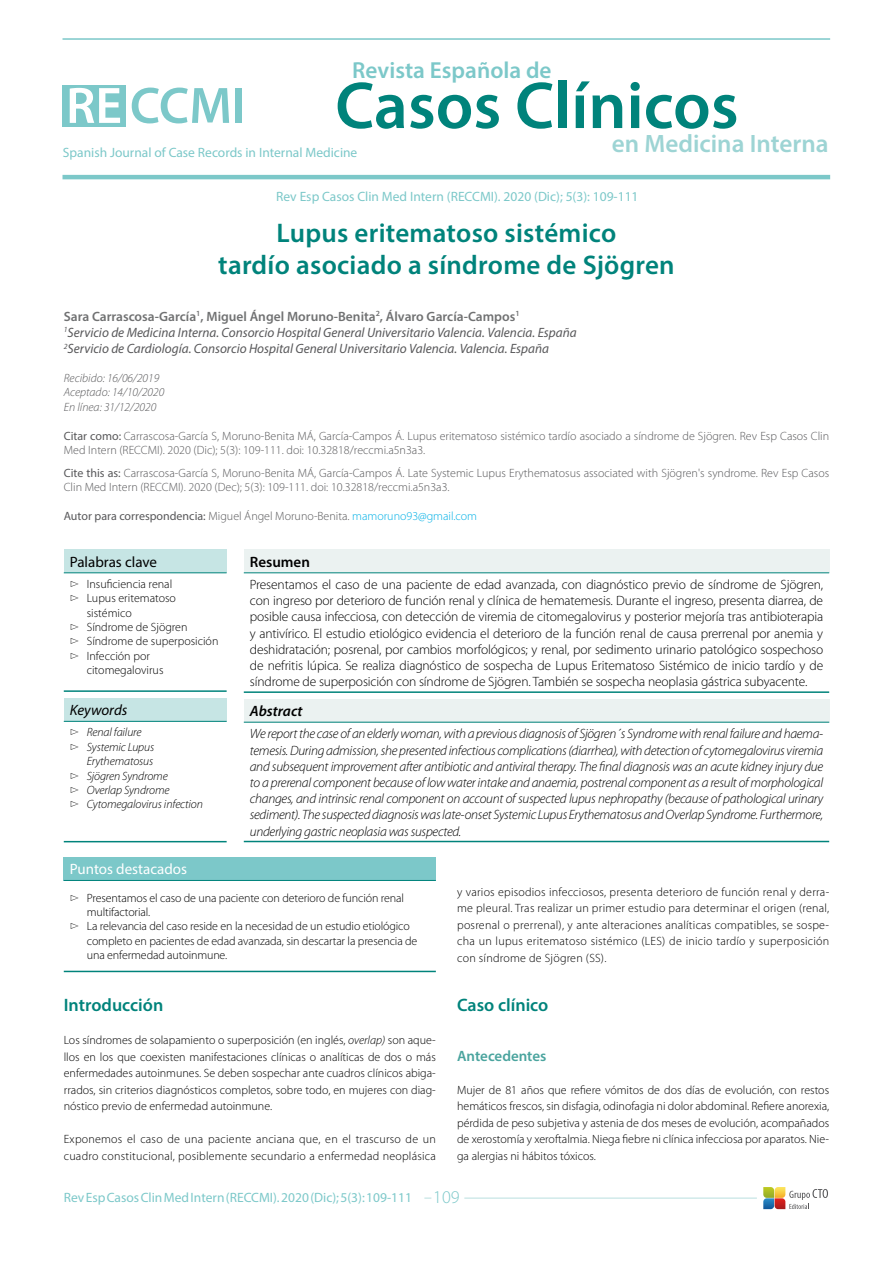
<style>
.page{position:relative;width:893px;height:1263px;background:#fff}
.page>*{position:absolute;margin:0;border:0;box-sizing:border-box;transform-origin:0 0}
.t1{font:600 66.75px "Myriad Pro";color:#00837b}
.t2{font:600 27px/32.4px "Myriad Pro";letter-spacing:.01em;color:#00837b;text-align:center}
.t3{font:600 25.2px "Myriad Pro";color:#9dd4d4}
.t4{font:600 23.25px "Myriad Pro";color:#7cc8c9}
.t5{font:600 18px "Myriad Pro";color:#00837b}
.t6{font:15px "Myriad Pro";color:#fff}
.t7{font:15px "Myriad Pro";color:#000}
.t8{font:600 15px "Myriad Pro";letter-spacing:-.005em;color:#4aa49e}
.t9{font:italic 15px "Myriad Pro";color:#000}
.t10{font:italic 600 15px "Myriad Pro";color:#000}
.t11{font:600 15px "Myriad Pro";color:#000}
.t12{font:300 13.5px/16.2px "Myriad Pro";letter-spacing:-.01em;color:#000;text-align:justify}
.t13{font:italic 300 13.5px/16.2px "Myriad Pro";letter-spacing:-.02em;color:#000;text-align:justify}
.t14{font:italic 13.5px/16.2px "Myriad Pro";color:#58585a}
.t15{font:13.5px "Myriad Pro";color:#7cc8c9}
.t16{font:300 12px/16.5px "Myriad Pro";color:#000;text-align:justify}
.t17{font:300 12px/14.4px "Myriad Pro";color:#58585a}
.t18{font:300 12px/16.5px "Myriad Pro";letter-spacing:.02em;color:#000}
.t19{font:italic 300 12px "Myriad Pro";letter-spacing:-.01em;color:#000}
.t20{font:12px "Myriad Pro";color:#58585a}
.t21{font:italic 300 12px/14.4px "Myriad Pro";color:#58585a}
.s1{font-weight:600;font-style:normal;color:#707172}
.s2{font-weight:400}
.s3{font-weight:300}
.s4{font-weight:300;color:#00b0e6}
.s5{font-style:italic}
.s6{font-weight:300;font-size:18px}
</style>
<div class="page">
<div style="left:63px;top:85px;width:63px;height:41px;background:#7cc8c9"></div>
<svg style="left:70px;top:88px;width:50px;height:35px"></svg>
<svg style="left:132px;top:88px;width:97px;height:35px"></svg>
<div style="left:236px;top:88px;width:6px;height:35px;background:#7cc8c9"></div>
<hr style="left:63px;top:38px;width:767px;height:2px;background:#7cc8c9">
<hr style="left:63px;top:175px;width:767px;height:4px;background:#7cc8c9">
<svg style="left:763px;top:1187px;width:65px;height:22px"></svg>
<hr style="left:464px;top:1198px;width:293px;height:1px;background:#b9dfdf">
<div style="left:64px;top:550px;width:163px;height:23px;background:#c6e5e4"></div>
<hr style="left:64px;top:690px;width:163px;height:2px;background:#00837b">
<hr style="left:64px;top:572px;width:163px;height:1px;background:#00837b">
<div style="left:64px;top:698px;width:163px;height:23px;background:#c6e5e4"></div>
<hr style="left:64px;top:841px;width:163px;height:1px;background:#00837b">
<hr style="left:64px;top:721px;width:163px;height:1px;background:#00837b">
<div style="left:244px;top:550px;width:585px;height:23px;background:#ebf2f1"></div>
<hr style="left:244px;top:691px;width:585px;height:2px;background:#00837b">
<hr style="left:244px;top:572px;width:585px;height:1px;background:#00837b">
<div style="left:244px;top:699px;width:585px;height:23px;background:#ebf2f1"></div>
<hr style="left:244px;top:841px;width:585px;height:1px;background:#00837b">
<hr style="left:244px;top:722px;width:585px;height:1px;background:#00837b">
<div style="left:64px;top:857px;width:372px;height:23px;background:#7cc8c9"></div>
<hr style="left:64px;top:880px;width:372px;height:1px;background:#00837b">
<hr style="left:64px;top:971px;width:372px;height:1px;background:#00837b">
<h3 class="t4" style="left:352px;top:56px;width:201px">Revista Española de</h3>
<h1 class="t1" style="left:335px;top:63px;width:405px">Casos Clínicos</h1>
<h3 class="t3" style="left:612px;top:127px;width:218px">en Medicina Interna</h3>
<p class="t15" style="left:63px;top:144px;width:296px">Spanish Journal of Case Records in Internal Medicine</p>
<p class="t15" style="left:276px;top:188px;width:364px">Rev Esp Casos Clin Med Intern (RECCMI). 2020 (Dic); 5(3): 109-111</p>
<h2 class="t2" style="left:218px;top:216px;width:458px">Lupus eritematoso sistémico<br>tardío asociado a síndrome de Sjögren</h2>
<p class="t14" style="left:64px;top:308px;width:514px"><span class="s1">Sara Carrascosa-García</span><sup>1</sup><span class="s1">, Miguel Ángel Moruno-Benita</span><sup>2</sup><span class="s1">, Álvaro García-Campos</span><sup>1<br></sup><sup>1</sup>Servicio de Medicina Interna. Consorcio Hospital General Universitario Valencia. Valencia. España<br><sup>2</sup>Servicio de Cardiología. Consorcio Hospital General Universitario Valencia. Valencia. España</p>
<p class="t21" style="left:64px;top:371px;width:102px">Recibido: 16/06/2019<br>Aceptado: 14/10/2020<br>En línea: 31/12/2020</p>
<p class="t17" style="left:64px;top:429px;width:767px"><span class="s2">Citar como:</span> Carrascosa-García S, Moruno-Benita MÁ, García-Campos Á. Lupus eritematoso sistémico tardío asociado a síndrome de Sjögren. Rev Esp Casos Clin<br>Med Intern (RECCMI). 2020 (Dic); 5(3): 109-111. doi: 10.32818/reccmi.a5n3a3.</p>
<p class="t17" style="left:64px;top:466px;width:767px"><span class="s2">Cite this as:</span> Carrascosa-García S, Moruno-Benita MÁ, García-Campos Á. Late Systemic Lupus Erythematosus associated with Sjögren's syndrome. Rev Esp Casos<br>Clin Med Intern (RECCMI). 2020 (Dec); 5(3): 109-111. doi: 10.32818/reccmi.a5n3a3.</p>
<p class="t20" style="left:64px;top:509px;width:415px">Autor para correspondencia: <span class="s3">Miguel Ángel Moruno-Benita.</span> <span class="s4">mamoruno93@gmail.com</span></p>
<p class="t7" style="left:70px;top:552px;width:89px">Palabras clave</p>
<p class="t16" style="left:70px;top:576px;width:104px">▻ Insuficiencia renal</p>
<p class="t16" style="left:70px;top:590px;width:108px">▻ Lupus eritematoso</p>
<p class="t16" style="left:87px;top:605px;width:46px">sistémico</p>
<p class="t16" style="left:70px;top:619px;width:119px">▻ Síndrome de Sjögren</p>
<p class="t16" style="left:70px;top:633px;width:150px">▻ Síndrome de superposición</p>
<p class="t16" style="left:70px;top:648px;width:82px">▻ Infección por</p>
<p class="t16" style="left:87px;top:662px;width:78px">citomegalovirus</p>
<p class="t9" style="left:70px;top:701px;width:59px">Keywords</p>
<p class="t19" style="left:70px;top:726px;width:73px">▻ Renal failure</p>
<p class="t19" style="left:70px;top:740px;width:86px">▻ Systemic Lupus</p>
<p class="t19" style="left:87px;top:755px;width:68px">Erythematosus</p>
<p class="t19" style="left:70px;top:769px;width:99px">▻ Sjögren Syndrome</p>
<p class="t19" style="left:70px;top:783px;width:101px">▻ Overlap Syndrome</p>
<p class="t19" style="left:70px;top:798px;width:135px">▻ Cytomegalovirus infection</p>
<p class="t11" style="left:250px;top:552px;width:62px">Resumen</p>
<p class="t12" style="left:250px;top:577px;width:575px">Presentamos el caso de una paciente de edad avanzada, con diagnóstico previo de síndrome de Sjögren, con ingreso por deterioro de función renal y clínica de hematemesis. Durante el ingreso, presenta diarrea, de posible causa infecciosa, con detección de viremia de citomegalovirus y posterior mejoría tras antibioterapia y antivírico. El estudio etiológico evidencia el deterioro de la función renal de causa prerrenal por anemia y deshidratación; posrenal, por cambios morfológicos; y renal, por sedimento urinario patológico sospechoso de nefritis lúpica. Se realiza diagnóstico de sospecha de Lupus Eritematoso Sistémico de inicio tardío y de síndrome de superposición con síndrome de Sjögren. También se sospecha neoplasia gástrica subyacente.</p>
<p class="t10" style="left:250px;top:702px;width:54px">Abstract</p>
<p class="t13" style="left:250px;top:726px;width:575px">We report the case of an elderly woman, with a previous diagnosis of Sjögren´s Syndrome with renal failure and haema&shy;temesis. During admission, she presented infectious complications (diarrhea), with detection of cytomegalovirus viremia and subsequent improvement after antibiotic and antiviral therapy. The final diagnosis was an acute kidney injury due to a prerenal component because of low water intake and anaemia, postrenal component as a result of morphological changes, and intrinsic renal component on account of suspected lupus nephropathy (because of pathological urinary sediment). The suspected diagnosis was late-onset Systemic Lupus Erythematosus and Overlap Syndrome. Furthermore, underlying gastric neoplasia was suspected.</p>
<p class="t6" style="left:70px;top:860px;width:119px">Puntos destacados</p>
<p class="t16" style="left:70px;top:889px;width:336px">▻ Presentamos el caso de una paciente con deterioro de función renal</p>
<p class="t16" style="left:87px;top:904px;width:65px">multifactorial.</p>
<p class="t16" style="left:70px;top:918px;width:341px">▻ La relevancia del caso reside en la necesidad de un estudio etiológico</p>
<p class="t16" style="left:87px;top:933px;width:332px">completo en pacientes de edad avanzada, sin descartar la presencia de</p>
<p class="t16" style="left:87px;top:947px;width:142px">una enfermedad autoinmune.</p>
<h3 class="t5" style="left:64px;top:994px;width:101px">Introducción</h3>
<p class="t16" style="left:64px;top:1032px;width:374px">Los síndromes de solapamiento o superposición (en inglés, <span class="s5">overlap)</span> son aque&shy;llos en los que coexisten manifestaciones clínicas o analíticas de dos o más enfermedades autoinmunes. Se deben sospechar ante cuadros clínicos abiga&shy;rrados, sin criterios diagnósticos completos, sobre todo, en mujeres con diag&shy;nóstico previo de enfermedad autoinmune.</p>
<p class="t18" style="left:64px;top:1131px;width:374px">Exponemos el caso de una paciente anciana que, en el trascurso de un cuadro constitucional, posiblemente secundario a enfermedad neoplásica</p>
<p class="t16" style="left:457px;top:883px;width:374px">y varios episodios infecciosos, presenta deterioro de función renal y derra&shy;me pleural. Tras realizar un primer estudio para determinar el origen (renal, posrenal o prerrenal), y ante alteraciones analíticas compatibles, se sospe&shy;cha un lupus eritematoso sistémico (LES) de inicio tardío y superposición con síndrome de Sjögren (SS).</p>
<h3 class="t5" style="left:457px;top:994px;width:93px">Caso clínico</h3>
<p class="t8" style="left:457px;top:1046px;width:91px">Antecedentes</p>
<p class="t16" style="left:457px;top:1081px;width:374px">Mujer de 81 años que refiere vómitos de dos días de evolución, con restos hemáticos frescos, sin disfagia, odinofagia ni dolor abdominal. Refiere anorexia, pérdida de peso subjetiva y astenia de dos meses de evolución, acompañados de xerostomía y xeroftalmia. Niega fiebre ni clínica infecciosa por aparatos. Nie&shy;ga alergias ni hábitos tóxicos.</p>
<p class="t15" style="left:64px;top:1189px;width:397px">Rev Esp Casos Clin Med Intern (RECCMI). 2020 (Dic); 5(3): 109-111 <span class="s6">109</span></p>
</div>
